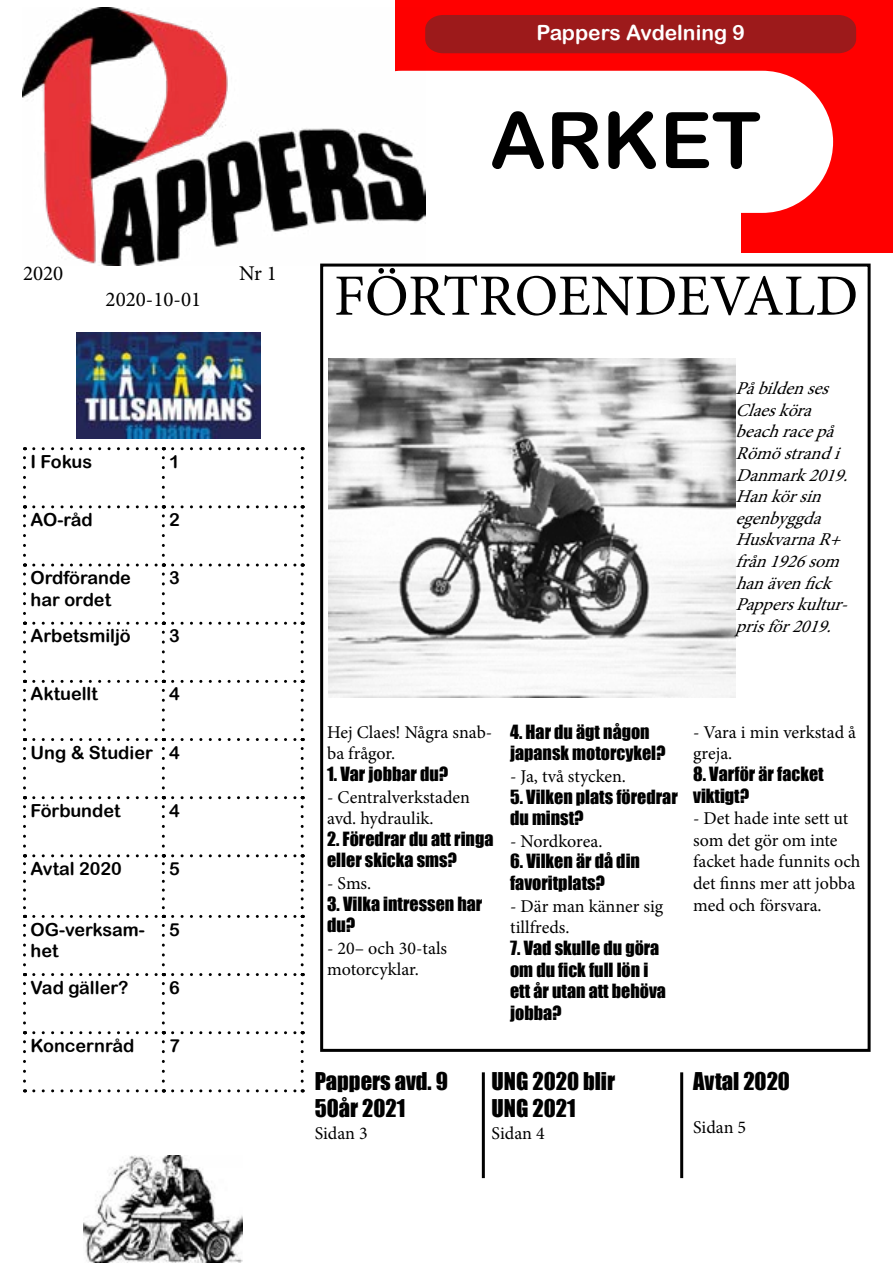
<style>
.page{position:relative;width:893px;height:1263px;background:#fff}
.page>*{position:absolute;margin:0;border:0;box-sizing:border-box;transform-origin:0 0}
.t1{font:78px "Arial Rounded MT Bold";color:#000}
.t2{font:58.5px "Minion Pro";letter-spacing:-.01em;color:#000}
.t3{font:22.5px/27px "Impact";color:#000}
.t4{font:21px "Arial Rounded MT Bold";color:#fff}
.t5{font:21px "Minion Pro";color:#000}
.t6{font:18px/21.6px "Minion Pro";color:#000}
.t7{font:18px/21.6px "Impact";color:#000}
.t8{font:italic 18px/21.6px "Minion Pro";color:#000}
.t9{font:18px/21.6px "Arial Rounded MT Bold";color:#000}
</style>
<div class="page">
<div style="left:741px;top:189px;width:152px;height:63px;background:#f00"></div>
<div style="left:396px;top:0;width:497px;height:189px;background:#f00"></div>
<div style="left:425px;top:71px;width:408px;height:142px;background:#fff"></div>
<img style="left:23px;top:8px;width:402px;height:257px">
<div style="left:425px;top:15px;width:431px;height:38px;background:#9d1a1b"></div>
<svg style="left:23px;top:447px;width:3px;height:50px"></svg>
<svg style="left:34px;top:447px;width:131px;height:50px"></svg>
<svg style="left:173px;top:447px;width:131px;height:50px"></svg>
<svg style="left:23px;top:505px;width:3px;height:50px"></svg>
<svg style="left:34px;top:505px;width:131px;height:50px"></svg>
<svg style="left:173px;top:505px;width:131px;height:50px"></svg>
<svg style="left:23px;top:563px;width:3px;height:50px"></svg>
<svg style="left:34px;top:563px;width:131px;height:50px"></svg>
<svg style="left:173px;top:563px;width:131px;height:50px"></svg>
<svg style="left:23px;top:622px;width:3px;height:50px"></svg>
<svg style="left:34px;top:622px;width:131px;height:50px"></svg>
<svg style="left:173px;top:622px;width:131px;height:50px"></svg>
<svg style="left:23px;top:680px;width:3px;height:50px"></svg>
<svg style="left:34px;top:680px;width:131px;height:50px"></svg>
<svg style="left:173px;top:680px;width:131px;height:50px"></svg>
<svg style="left:23px;top:738px;width:3px;height:50px"></svg>
<svg style="left:34px;top:738px;width:131px;height:50px"></svg>
<svg style="left:173px;top:738px;width:131px;height:50px"></svg>
<svg style="left:23px;top:796px;width:3px;height:50px"></svg>
<svg style="left:34px;top:796px;width:131px;height:50px"></svg>
<svg style="left:173px;top:796px;width:131px;height:50px"></svg>
<svg style="left:23px;top:854px;width:3px;height:54px"></svg>
<svg style="left:34px;top:854px;width:131px;height:54px"></svg>
<svg style="left:173px;top:854px;width:131px;height:54px"></svg>
<svg style="left:23px;top:915px;width:3px;height:50px"></svg>
<svg style="left:34px;top:915px;width:131px;height:50px"></svg>
<svg style="left:173px;top:915px;width:131px;height:50px"></svg>
<svg style="left:23px;top:973px;width:3px;height:50px"></svg>
<svg style="left:34px;top:973px;width:131px;height:50px"></svg>
<svg style="left:173px;top:973px;width:131px;height:50px"></svg>
<svg style="left:23px;top:1031px;width:3px;height:50px"></svg>
<svg style="left:34px;top:1031px;width:131px;height:50px"></svg>
<svg style="left:173px;top:1031px;width:131px;height:50px"></svg>
<svg style="left:34px;top:1089px;width:130px;height:3px"></svg>
<svg style="left:173px;top:1089px;width:130px;height:3px"></svg>
<img style="left:83px;top:1156px;width:159px;height:106px">
<div style="left:320px;top:264px;width:551px;height:788px;border:3px solid #000"></div>
<img style="left:77px;top:332px;width:184px;height:106px">
<hr style="left:482px;top:1072px;width:3px;height:106px;background:#000">
<hr style="left:680px;top:1072px;width:3px;height:106px;background:#000">
<img style="left:329px;top:358px;width:407px;height:339px">
<p class="t5" style="left:23px;top:260px;width:42px">2020</p>
<p class="t5" style="left:239px;top:260px;width:39px">Nr 1</p>
<p class="t5" style="left:106px;top:285px;width:97px">2020-10-01</p>
<p class="t9" style="left:30px;top:450px;width:63px">I Fokus</p>
<p class="t9" style="left:169px;top:450px;width:12px">1</p>
<p class="t9" style="left:30px;top:509px;width:64px">AO-råd</p>
<p class="t9" style="left:169px;top:509px;width:12px">2</p>
<p class="t9" style="left:30px;top:567px;width:102px">Ordförande har ordet</p>
<p class="t9" style="left:169px;top:567px;width:12px">3</p>
<p class="t9" style="left:30px;top:625px;width:102px">Arbetsmiljö</p>
<p class="t9" style="left:169px;top:625px;width:12px">3</p>
<p class="t9" style="left:30px;top:683px;width:69px">Aktuellt</p>
<p class="t9" style="left:169px;top:683px;width:12px">4</p>
<p class="t9" style="left:30px;top:741px;width:151px">Ung &amp; Studier 4</p>
<p class="t9" style="left:30px;top:799px;width:92px">Förbundet</p>
<p class="t9" style="left:169px;top:799px;width:12px">4</p>
<p class="t9" style="left:30px;top:857px;width:93px">Avtal 2020</p>
<p class="t9" style="left:169px;top:857px;width:12px">5</p>
<p class="t9" style="left:30px;top:918px;width:116px">OG-verksam&shy;het</p>
<p class="t9" style="left:169px;top:918px;width:12px">5</p>
<p class="t9" style="left:30px;top:976px;width:100px">Vad gäller?</p>
<p class="t9" style="left:169px;top:976px;width:12px">6</p>
<p class="t9" style="left:30px;top:1034px;width:105px">Koncernråd</p>
<p class="t9" style="left:169px;top:1034px;width:12px">7</p>
<p class="t4" style="left:536px;top:20px;width:210px">Pappers Avdelning 9</p>
<h1 class="t1" style="left:490px;top:94px;width:272px">ARKET</h1>
<h2 class="t2" style="left:334px;top:257px;width:526px">FÖRTROENDEVALD</h2>
<p class="t8" style="left:736px;top:378px;width:122px">Påbildenses<br>Claesköra beachracepå<br>Römöstrandi<br>Danmark2019.<br>Hankörsin egenbyggda<br>HuskvarnaR+ från1926som hanävenfick<br>Papperskultur&shy;prisför2019.</p>
<p class="t6" style="left:327px;top:721px;width:167px">Hej Claes! Några snab&shy;ba frågor.</p>
<p class="t7" style="left:327px;top:762px;width:123px">1. Var jobbar du?</p>
<p class="t6" style="left:327px;top:786px;width:144px">- Centralverkstaden avd. hydraulik.</p>
<p class="t7" style="left:327px;top:827px;width:168px">2. Föredrar du att ringa eller skicka sms?</p>
<p class="t6" style="left:327px;top:872px;width:46px">- Sms.</p>
<p class="t7" style="left:327px;top:892px;width:157px">3. Vilka intressen har du?</p>
<p class="t6" style="left:327px;top:937px;width:122px">- 20– och 30-tals motorcyklar.</p>
<p class="t7" style="left:510px;top:720px;width:157px">4. Har du ägt någon japansk motorcykel?</p>
<p class="t6" style="left:510px;top:766px;width:117px">- Ja, två stycken.</p>
<p class="t7" style="left:510px;top:785px;width:169px">5. Vilken plats föredrar du minst?</p>
<p class="t6" style="left:510px;top:830px;width:94px">- Nordkorea.</p>
<p class="t7" style="left:510px;top:850px;width:131px">6. Vilken är då din favoritplats?</p>
<p class="t6" style="left:510px;top:895px;width:155px">- Där man känner sig tillfreds.</p>
<p class="t7" style="left:510px;top:936px;width:157px">7. Vad skulle du göra om du fick full lön i ett år utan att behöva jobba?</p>
<p class="t6" style="left:693px;top:721px;width:165px">- Vara i min verkstad å greja.</p>
<p class="t7" style="left:693px;top:762px;width:132px">8. Varför är facket viktigt?</p>
<p class="t6" style="left:693px;top:808px;width:169px">- Det hade inte sett ut som det gör om inte facket hade funnits och det finns mer att jobba med och försvara.</p>
<p class="t3" style="left:315px;top:1067px;width:135px">Pappers avd. 9<br>50år 2021</p>
<p class="t6" style="left:315px;top:1122px;width:55px">Sidan 3</p>
<p class="t3" style="left:492px;top:1067px;width:125px">UNG 2020 blir<br>UNG 2021</p>
<p class="t6" style="left:492px;top:1122px;width:55px">Sidan 4</p>
<p class="t3" style="left:693px;top:1067px;width:98px">Avtal 2020</p>
<p class="t6" style="left:693px;top:1117px;width:55px">Sidan 5</p>
</div>
